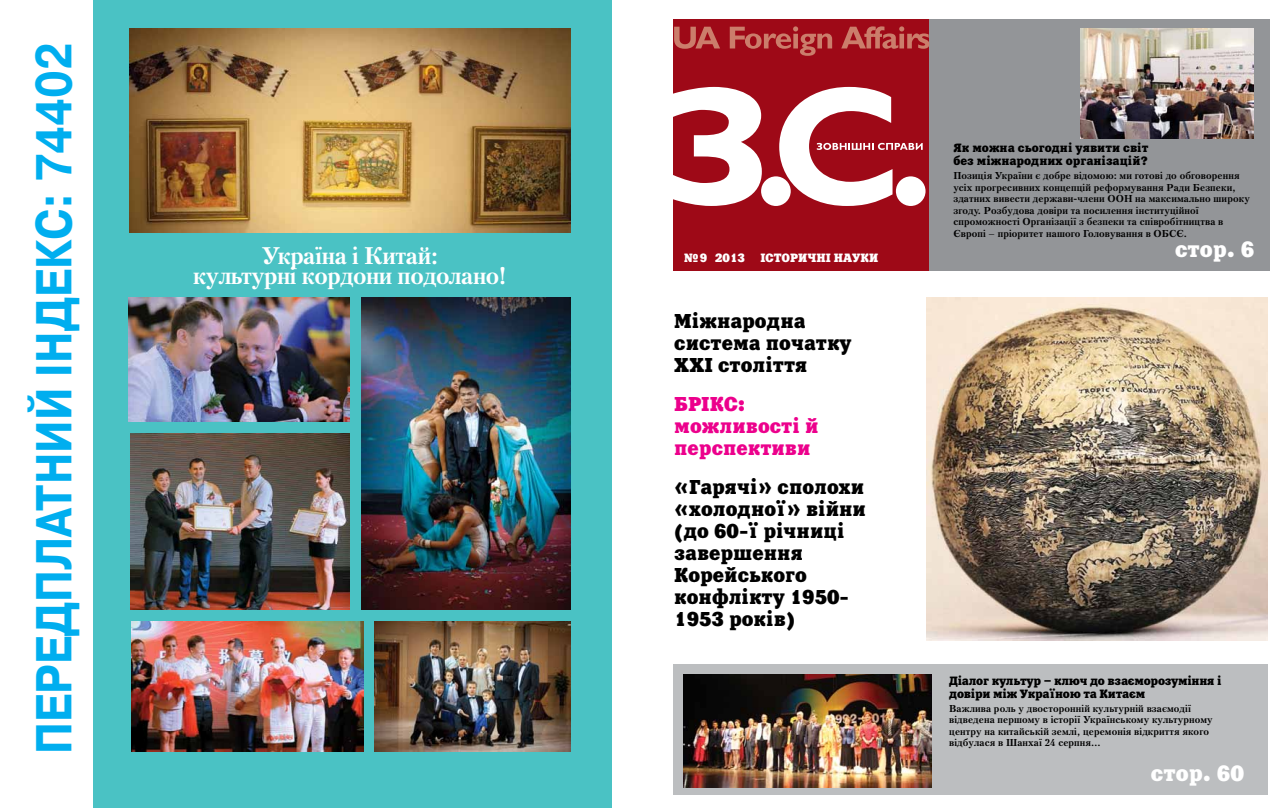
<style>
.page{position:relative;width:1285px;height:808px;background:#fff}
.page>*{position:absolute;margin:0;border:0;box-sizing:border-box;transform-origin:0 0}
.t1{font:700 50.3px "Pragmatica C";color:#00aeef;scale:.85 1}
.t2{font:700 24px "Petersburg C";letter-spacing:-.02em;color:#fff}
.t3{font:22px "Xenia C";color:#fff}
.t4{font:20px/22px "Xenia C";color:#000}
.t5{font:20px/22px "Xenia C";color:#ec008c}
.t6{font:12px/13px "Xenia C";letter-spacing:-.02em;color:#000}
.t7{font:12px/13px "Xenia C";color:#000}
.t8{font:12px "Xenia C";color:#fff}
.t9{font:700 10px/11.5px "Petersburg C";letter-spacing:.01em;color:#000}
</style>
<div class="page">
<div style="left:94px;top:0;width:517px;height:808px;background:#4ac2c4"></div>
<div style="left:929px;top:19px;width:340px;height:251px;background:#939598"></div>
<div style="left:673px;top:19px;width:255px;height:251px;background:#9e0917"></div>
<svg style="left:674px;top:27px;width:46px;height:22px"></svg>
<svg style="left:729px;top:26px;width:103px;height:30px"></svg>
<svg style="left:841px;top:26px;width:88px;height:23px"></svg>
<svg style="left:673px;top:87px;width:88px;height:119px"></svg>
<div style="left:761px;top:176px;width:29px;height:30px;background:#fff;border-radius:50%"></div>
<svg style="left:779px;top:87px;width:143px;height:119px"></svg>
<div style="left:895px;top:176px;width:30px;height:30px;background:#fff;border-radius:50%"></div>
<div style="left:673px;top:664px;width:594px;height:131px;background:#bcbec0"></div>
<img style="left:1080px;top:28px;width:173px;height:111px">
<img style="left:926px;top:297px;width:341px;height:343px">
<img style="left:683px;top:674px;width:248px;height:113px">
<img style="left:128px;top:297px;width:222px;height:125px">
<img style="left:131px;top:434px;width:219px;height:175px">
<img style="left:374px;top:621px;width:196px;height:130px">
<img style="left:362px;top:297px;width:208px;height:312px">
<img style="left:130px;top:28px;width:440px;height:205px">
<img style="left:131px;top:621px;width:232px;height:130px">
<h1 class="t1" style="left:26px;top:754px;width:838px;rotate:-90deg">ПЕРЕДПЛАТНИЙ ІНДЕКС: 74402</h1>
<p class="t7" style="left:953px;top:141px;width:196px">Як можна сьогодні уявити світ без міжнародних організацій?</p>
<p class="t9" style="left:953px;top:170px;width:298px">Позиція України є добре відомою: ми готові до обговорення усіх прогресивних концепцій реформування Ради Безпеки, здатних вивести держави-члени ООН на максимально широку згоду. Розбудова довіри та посилення інституційної спроможності Організації з безпеки та співробітництва в Європі – пріоритет нашого Головування в ОБСЄ.</p>
<h2 class="t2" style="left:261px;top:241px;width:178px">Україна і Китай:</h2>
<h3 class="t3" style="left:1174px;top:236px;width:81px">стор. 6</h3>
<h2 class="t2" style="left:193px;top:261px;width:315px">культурні кордони подолано!</h2>
<p class="t8" style="left:683px;top:251px;width:63px">№9 2013</p>
<p class="t8" style="left:760px;top:251px;width:119px">ІСТОРИЧНІ НАУКИ</p>
<h3 class="t4" style="left:674px;top:310px;width:179px">Міжнародна система початку<br>ХХІ століття</h3>
<h3 class="t5" style="left:674px;top:393px;width:146px">БРІКС: можливості й перспективи</h3>
<h3 class="t4" style="left:674px;top:476px;width:193px">«Гарячі» сполохи «холодної» війни (до 60-ї річниці завершення<br>Корейського конфлікту 1950-<br>1953 років)</h3>
<p class="t6" style="left:948px;top:674px;width:274px">Діалог культур – ключ до взаєморозуміння і довіри між Україною та Китаєм</p>
<p class="t9" style="left:948px;top:702px;width:265px">Важлива роль у двосторонній культурній взаємодії відведена першому в історії Українському культурному центру на китайській землі, церемонія відкриття якого відбулася в Шанхаї 24 серпня…</p>
<h3 class="t3" style="left:1150px;top:760px;width:95px">стор. 60</h3>
</div>
